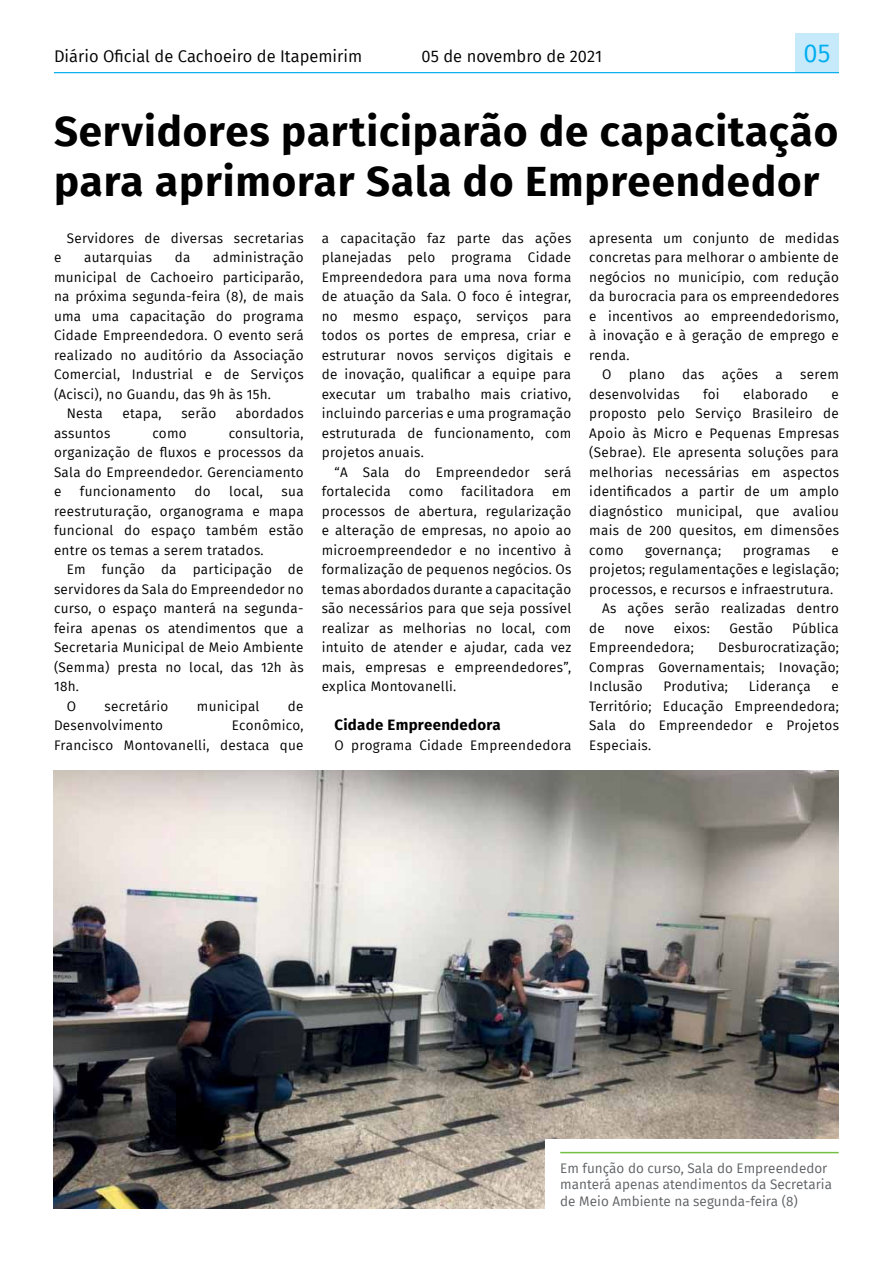
<style>
.page{position:relative;width:893px;height:1263px;background:#fff}
.page>*{position:absolute;margin:0;border:0;box-sizing:border-box;transform-origin:0 0}
.t1{font:700 42px/50.4px "Fira Sans";letter-spacing:.02em;color:#000}
.t2{font:25.5px "Fira Sans";color:#00aeef}
.t3{font:16.5px "Fira Sans";color:#000}
.t4{font:700 15px "Fira Sans";letter-spacing:.02em;color:#000}
.t5{font:13.5px/19.5px "Fira Sans";letter-spacing:.02em;color:#000;text-align:justify}
.t6{font:13.5px/16.6px "Fira Sans";color:#5e6164}
</style>
<div class="page">
<div style="left:795px;top:33px;width:44px;height:40px;background:#c7eafb"></div>
<hr style="left:54px;top:72px;width:785px;height:1px;background:#00aeef">
<img style="left:53px;top:770px;width:785px;height:439px">
<div style="left:545px;top:1138px;width:306px;height:71px;background:#fff"></div>
<hr style="left:560px;top:1152px;width:279px;height:1px;background:#75c044">
<p class="t3" style="left:54px;top:43px;width:310px">Diário Oficial de Cachoeiro de Itapemirim</p>
<p class="t3" style="left:422px;top:43px;width:182px">05 de novembro de 2021</p>
<h2 class="t2" style="left:804px;top:34px;width:28px">05</h2>
<h1 class="t1" style="left:54px;top:103px;width:786px">Servidores participarão de capacitação para aprimorar Sala do Empreendedor</h1>
<p class="t5" style="left:67px;top:228px;width:238px">Servidores de diversas secretarias</p>
<p class="t5" style="left:54px;top:248px;width:9px">e</p>
<p class="t5" style="left:84px;top:248px;width:69px">autarquias</p>
<p class="t5" style="left:175px;top:248px;width:17px">da</p>
<p class="t5" style="left:213px;top:248px;width:92px">administração</p>
<p class="t5" style="left:54px;top:267px;width:251px">municipal de Cachoeiro participarão,</p>
<p class="t5" style="left:54px;top:287px;width:251px">na próxima segunda-feira (8), de mais</p>
<p class="t5" style="left:54px;top:306px;width:251px">uma uma capacitação do programa</p>
<p class="t5" style="left:54px;top:326px;width:251px">Cidade Empreendedora. O evento será</p>
<p class="t5" style="left:54px;top:345px;width:251px">realizado no auditório da Associação</p>
<p class="t5" style="left:54px;top:364px;width:251px">Comercial, Industrial e de Serviços</p>
<p class="t5" style="left:54px;top:384px;width:219px">(Acisci), no Guandu, das 9h às 15h.</p>
<p class="t5" style="left:67px;top:403px;width:38px">Nesta</p>
<p class="t5" style="left:122px;top:403px;width:41px">etapa,</p>
<p class="t5" style="left:181px;top:403px;width:36px">serão</p>
<p class="t5" style="left:236px;top:403px;width:69px">abordados</p>
<p class="t5" style="left:54px;top:423px;width:58px">assuntos</p>
<p class="t5" style="left:152px;top:423px;width:36px">como</p>
<p class="t5" style="left:322px;top:228px;width:251px">a capacitação faz parte das ações planejadas pelo programa Cidade Empreendedora para uma nova forma de atuação da Sala. O foco é integrar, no mesmo espaço, serviços para todos os portes de empresa, criar e estruturar novos serviços digitais e de inovação, qualificar a equipe para executar um trabalho mais criativo, incluindo parcerias e uma programação estruturada de funcionamento, com projetos anuais.</p>
<p class="t5" style="left:322px;top:462px;width:251px;text-indent:13px">“A Sala do Empreendedor será fortalecida</p>
<p class="t5" style="left:589px;top:228px;width:251px">apresenta um conjunto de medidas</p>
<p class="t5" style="left:589px;top:248px;width:251px">concretas para melhorar o ambiente de</p>
<p class="t5" style="left:589px;top:267px;width:251px">negócios no município, com redução</p>
<p class="t5" style="left:589px;top:287px;width:251px">da burocracia para os empreendedores</p>
<p class="t5" style="left:589px;top:306px;width:251px">e incentivos ao empreendedorismo,</p>
<p class="t5" style="left:589px;top:325px;width:251px">à inovação e à geração de emprego e</p>
<p class="t5" style="left:589px;top:345px;width:42px">renda.</p>
<p class="t5" style="left:602px;top:364px;width:11px">O</p>
<p class="t5" style="left:629px;top:364px;width:38px">plano</p>
<p class="t5" style="left:682px;top:364px;width:24px">das</p>
<p class="t5" style="left:722px;top:364px;width:38px">ações</p>
<p class="t5" style="left:775px;top:364px;width:9px">a</p>
<p class="t5" style="left:800px;top:364px;width:40px">serem</p>
<p class="t5" style="left:589px;top:384px;width:92px">desenvolvidas</p>
<p class="t5" style="left:703px;top:384px;width:18px">foi</p>
<p class="t5" style="left:743px;top:384px;width:66px">elaborado</p>
<p class="t5" style="left:589px;top:384px;width:251px;text-indent:242px">e proposto pelo Serviço Brasileiro de Apoio às Micro e Pequenas Empresas (Sebrae). Ele apresenta soluções para melhorias necessárias em aspectos identificados a partir de um amplo diagnóstico municipal, que avaliou mais de 200 quesitos, em dimensões como</p>
<p class="t5" style="left:54px;top:423px;width:251px;text-indent:175px">consultoria, organização de fluxos e processos da Sala do Empreendedor. Gerenciamento e</p>
<p class="t5" style="left:409px;top:481px;width:36px">como</p>
<p class="t5" style="left:461px;top:481px;width:74px">facilitadora</p>
<p class="t5" style="left:80px;top:481px;width:98px">funcionamento</p>
<p class="t5" style="left:195px;top:481px;width:18px">do</p>
<p class="t5" style="left:229px;top:481px;width:35px">local,</p>
<p class="t5" style="left:322px;top:481px;width:251px;text-indent:230px">em processos de abertura, regularização e alteração de empresas, no apoio ao microempreendedor e no incentivo à formalização de pequenos negócios. Os temas abordados durante a capacitação são necessários para que seja possível realizar as melhorias no local, com intuito de atender e ajudar, cada vez mais, empresas e empreendedores”, explica Montovanelli.</p>
<p class="t4" style="left:334px;top:712px;width:168px">Cidade Empreendedora</p>
<p class="t5" style="left:334px;top:735px;width:238px">O programa Cidade Empreendedora</p>
<p class="t5" style="left:54px;top:481px;width:251px;text-indent:228px">sua reestruturação, organograma e mapa funcional do espaço também estão entre os temas a serem tratados.</p>
<p class="t5" style="left:67px;top:559px;width:238px">Em função da participação de</p>
<p class="t5" style="left:54px;top:579px;width:251px">servidores da Sala do Empreendedor no</p>
<p class="t5" style="left:54px;top:598px;width:251px">curso, o espaço manterá na segunda-</p>
<p class="t5" style="left:54px;top:618px;width:251px">feira apenas os atendimentos que a</p>
<p class="t5" style="left:54px;top:637px;width:251px">Secretaria Municipal de Meio Ambiente</p>
<p class="t5" style="left:54px;top:657px;width:251px">(Semma) presta no local, das 12h às</p>
<p class="t5" style="left:54px;top:676px;width:27px">18h.</p>
<p class="t5" style="left:67px;top:696px;width:11px">O</p>
<p class="t5" style="left:105px;top:696px;width:65px">secretário</p>
<p class="t5" style="left:197px;top:696px;width:64px">municipal</p>
<p class="t5" style="left:288px;top:696px;width:17px">de</p>
<p class="t5" style="left:54px;top:715px;width:111px">Desenvolvimento</p>
<p class="t5" style="left:645px;top:540px;width:78px">governança;</p>
<p class="t5" style="left:743px;top:540px;width:69px">programas</p>
<p class="t5" style="left:832px;top:540px;width:9px">e</p>
<p class="t5" style="left:589px;top:559px;width:251px">projetos; regulamentações e legislação;</p>
<p class="t5" style="left:589px;top:579px;width:245px">processos, e recursos e infraestrutura.</p>
<p class="t5" style="left:602px;top:598px;width:238px">As ações serão realizadas dentro</p>
<p class="t5" style="left:589px;top:618px;width:17px">de</p>
<p class="t5" style="left:624px;top:618px;width:32px">nove</p>
<p class="t5" style="left:674px;top:618px;width:37px">eixos:</p>
<p class="t5" style="left:729px;top:618px;width:45px">Gestão</p>
<p class="t5" style="left:792px;top:618px;width:48px">Pública</p>
<p class="t5" style="left:589px;top:637px;width:106px">Empreendedora;</p>
<p class="t5" style="left:589px;top:637px;width:251px;text-indent:129px">Desburocratização; Compras Governamentais; Inovação; Inclusão</p>
<p class="t5" style="left:663px;top:676px;width:66px">Produtiva;</p>
<p class="t5" style="left:749px;top:676px;width:63px">Liderança</p>
<p class="t5" style="left:589px;top:676px;width:251px;text-indent:242px">e Território; Educação Empreendedora; Sala do Empreendedor e Projetos Especiais.</p>
<p class="t5" style="left:54px;top:715px;width:251px;text-align:right">Econômico,<br>Francisco Montovanelli, destaca que</p>
<p class="t6" style="left:560px;top:1159px;width:273px">Em função do curso, Sala do Empreendedor manterá apenas atendimentos da Secretaria de Meio Ambiente na segunda-feira (8)</p>
</div>
